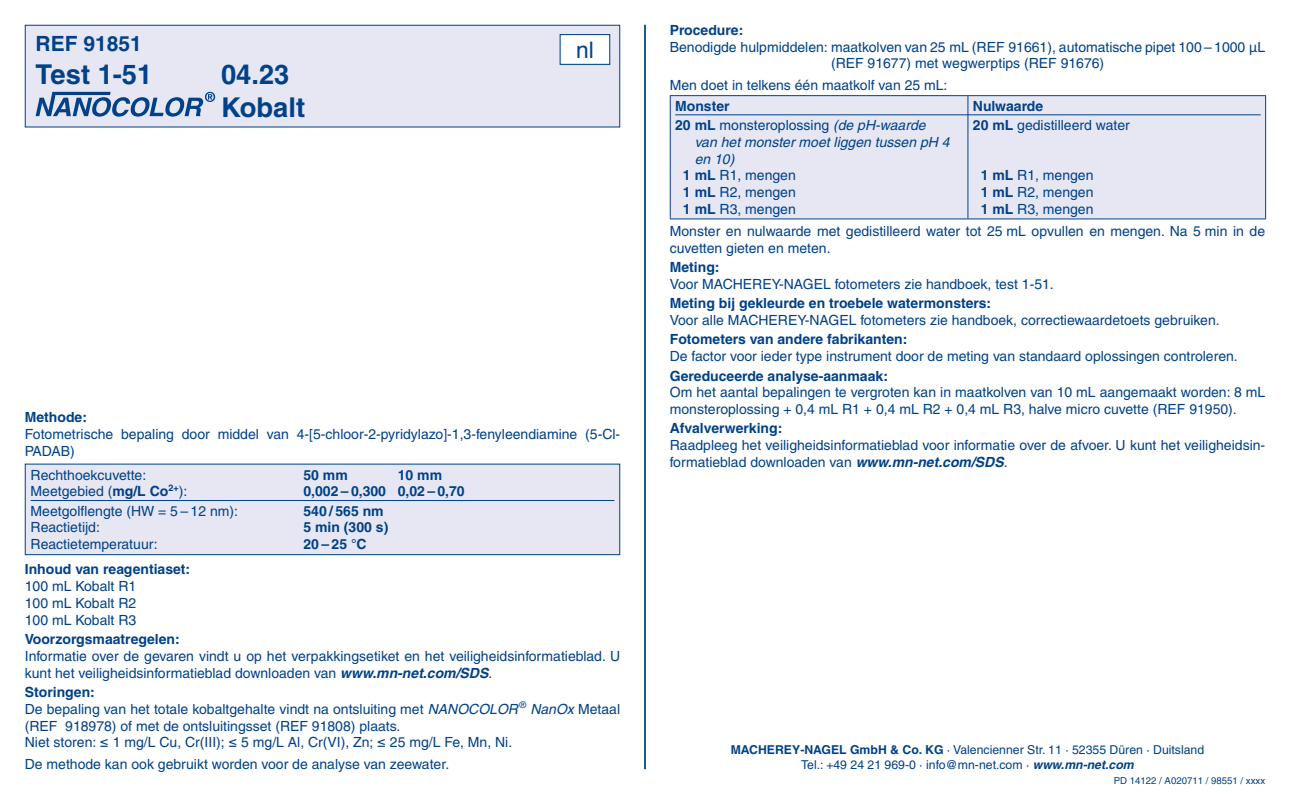
<style>
.page{position:relative;width:1290px;height:794px;background:#fff}
.page>*{position:absolute;margin:0;border:0;box-sizing:border-box;transform-origin:0 0}
.t1{font:700 27.3px/32.9px "Helvetica LT Pro";color:#004189}
.t2{font:22.75px "Helvetica";color:#004189}
.t3{font:700 21px "Helvetica LT Pro";color:#004189}
.t4{font:14px/16.8px "Helvetica LT Pro";color:#004189}
.t5{font:700 14px "Helvetica LT Pro";color:#004189}
.t6{font:italic 14px "Helvetica LT Pro";color:#004189}
.t7{font:12.25px/14.7px "Helvetica LT Pro";color:#004189;text-align:center}
.t8{font:9.62px "Helvetica LT Pro";color:#004189}
.s1{font-weight:700}
.s2{font-weight:700;font-style:italic}
.s3{font-style:italic}
</style>
<div class="page">
<hr style="left:644px;top:25px;width:2px;height:744px;background:#004189">
<div style="left:25px;top:25px;width:595px;height:102px;background:#e6e7f3"></div>
<svg style="left:36px;top:92px;width:179px;height:25px"></svg>
<div style="left:25px;top:25px;width:595px;height:102px;border:1px solid #004189"></div>
<div style="left:560px;top:35px;width:50px;height:29px;background:#fff"></div>
<div style="left:560px;top:34px;width:50px;height:31px;border:1px solid #004189"></div>
<div style="left:25px;top:464px;width:595px;height:90px;background:#e6e7f3"></div>
<hr style="left:31px;top:500px;width:583px;height:1px;background:#004189">
<div style="left:25px;top:463px;width:595px;height:92px;border:1px solid #004189"></div>
<div style="left:671px;top:96px;width:594px;height:122px;background:#e6e7f3"></div>
<hr style="left:670px;top:95px;width:298px;height:1px;background:#004189">
<hr style="left:670px;top:96px;width:1px;height:122px;background:#004189">
<hr style="left:968px;top:95px;width:298px;height:1px;background:#004189">
<hr style="left:967px;top:96px;width:1px;height:122px;background:#004189">
<hr style="left:1265px;top:96px;width:1px;height:122px;background:#004189">
<hr style="left:670px;top:218px;width:298px;height:1px;background:#004189">
<hr style="left:968px;top:218px;width:298px;height:1px;background:#004189">
<hr style="left:675px;top:114px;width:298px;height:1px;background:#004189">
<hr style="left:973px;top:114px;width:287px;height:1px;background:#004189">
<h3 class="t3" style="left:36px;top:30px;width:108px">REF 91851</h3>
<h1 class="t1" style="left:36px;top:58px;width:118px">Test 1‑51</h1>
<h1 class="t1" style="left:221px;top:58px;width:85px">04.23<br>Kobalt</h1>
<h2 class="t2" style="left:576px;top:32px;width:19px">nl</h2>
<p class="t5" style="left:25px;top:409px;width:64px">Methode:</p>
<p class="t4" style="left:25px;top:426px;width:596px">Fotometrische bepaling door middel van 4-[5-chloor-2-pyridylazo]-1,3-fenyleendiamine (5-Cl-<br>PADAB)</p>
<p class="t4" style="left:31px;top:466px;width:117px">Rechthoekcuvette:</p>
<p class="t5" style="left:303px;top:466px;width:46px">50 mm</p>
<p class="t5" style="left:398px;top:466px;width:46px">10 mm</p>
<p class="t4" style="left:31px;top:483px;width:158px">Meetgebied (<span class="s1">mg/L Co</span><sup>2+</sup>):</p>
<p class="t5" style="left:303px;top:483px;width:163px">0,002 – 0,300 0,02 – 0,70</p>
<p class="t4" style="left:31px;top:502px;width:209px">Meetgolflengte (HW = 5 – 12 nm):</p>
<p class="t5" style="left:303px;top:502px;width:82px">540 / 565 nm</p>
<p class="t4" style="left:31px;top:519px;width:71px">Reactietijd:</p>
<p class="t5" style="left:303px;top:519px;width:86px">5 min (300 s)</p>
<p class="t4" style="left:31px;top:536px;width:129px">Reactietemperatuur:</p>
<p class="t5" style="left:303px;top:536px;width:65px">20–25 °C</p>
<p class="t5" style="left:25px;top:561px;width:167px">Inhoud van reagentiaset:</p>
<p class="t4" style="left:25px;top:578px;width:113px;text-align:justify">100 mL Kobalt R1<br>100 mL Kobalt R2<br>100 mL Kobalt R3</p>
<p class="t5" style="left:25px;top:630px;width:157px">Voorzorgsmaatregelen:</p>
<p class="t4" style="left:25px;top:647px;width:597px">Informatie over de gevaren vindt u op het verpakkingsetiket en het veiligheidsinformatieblad. U kunt het veiligheidsinformatieblad downloaden van <span class="s2">www.mn-net.com/SDS</span>.</p>
<p class="t4" style="left:25px;top:683px;width:597px"><span class="s1">Storingen:<br></span>De bepaling van het totale kobaltgehalte vindt na ontsluiting met <span class="s3">NANOCOLOR</span> <sup>®</sup> <span class="s3">NanOx</span> Metaal (REF 918978) of met de ontsluitingsset (REF 91808) plaats.<br>Niet storen: ≤ 1 mg/L Cu, Cr(III); ≤ 5 mg/L Al, Cr(VI), Zn; ≤ 25 mg/L Fe, Mn, Ni.</p>
<p class="t4" style="left:25px;top:756px;width:426px">De methode kan ook gebruikt worden voor de analyse van zeewater.</p>
<p class="t5" style="left:670px;top:21px;width:75px">Procedure:</p>
<p class="t4" style="left:670px;top:38px;width:597px;text-align:center">Benodigde hulpmiddelen: maatkolven van 25 mL (REF 91661), automatische pipet 100 – 1000 µL (REF 91677) met wegwerptips (REF 91676)</p>
<p class="t4" style="left:670px;top:77px;width:279px">Men doet in telkens één maatkolf van 25 mL:</p>
<p class="t4" style="left:675px;top:96px;width:252px;line-height:19.2px"><span class="s1">Monster<br>20 mL</span> monsteroplossing <span class="s3">(de pH-waarde</span></p>
<p class="t6" style="left:695px;top:134px;width:256px">van het monster moet liggen tussen pH 4</p>
<p class="t6" style="left:695px;top:150px;width:41px">en 10)</p>
<p class="t4" style="left:683px;top:167px;width:114px"><span class="s1">1 mL</span> R1, mengen</p>
<p class="t4" style="left:683px;top:184px;width:114px"><span class="s1">1 mL</span> R2, mengen</p>
<p class="t4" style="left:683px;top:201px;width:114px"><span class="s1">1 mL</span> R3, mengen</p>
<p class="t4" style="left:973px;top:96px;width:158px;line-height:19.2px"><span class="s1">Nulwaarde<br>20 mL</span> gedistilleerd water</p>
<p class="t4" style="left:981px;top:167px;width:114px;text-align:justify"><span class="s1">1 mL</span> R1, mengen <span class="s1">1 mL</span> R2, mengen <span class="s1">1 mL</span> R3, mengen</p>
<p class="t4" style="left:670px;top:223px;width:597px">Monster en nulwaarde met gedistilleerd water tot 25 mL opvullen en mengen. Na 5 min in de cuvetten gieten en meten.</p>
<p class="t5" style="left:670px;top:259px;width:51px">Meting:</p>
<p class="t4" style="left:670px;top:276px;width:385px">Voor MACHEREY‑NAGEL fotometers zie handboek, test 1‑51.</p>
<p class="t5" style="left:670px;top:295px;width:323px">Meting bij gekleurde en troebele watermonsters:</p>
<p class="t4" style="left:670px;top:312px;width:551px">Voor alle MACHEREY‑NAGEL fotometers zie handboek, correctiewaardetoets gebruiken.</p>
<p class="t5" style="left:670px;top:331px;width:239px">Fotometers van andere fabrikanten:</p>
<p class="t4" style="left:670px;top:348px;width:569px">De factor voor ieder type instrument door de meting van standaard oplossingen controleren.</p>
<p class="t5" style="left:670px;top:367px;width:220px">Gereduceerde analyse-aanmaak:</p>
<p class="t4" style="left:670px;top:384px;width:597px">Om het aantal bepalingen te vergroten kan in maatkolven van 10 mL aangemaakt worden: 8 mL monsteroplossing + 0,4 mL R1 + 0,4 mL R2 + 0,4 mL R3, halve micro cuvette (REF 91950).</p>
<p class="t5" style="left:670px;top:420px;width:114px">Afvalverwerking:</p>
<p class="t4" style="left:670px;top:437px;width:597px">Raadpleeg het veiligheidsinformatieblad voor informatie over de afvoer. U kunt het veiligheidsin‑ formatieblad downloaden van <span class="s2">www.mn-net.com/SDS</span>.</p>
<p class="t7" style="left:731px;top:743px;width:475px"><span class="s1">MACHEREY‑NAGEL GmbH &amp; Co. KG</span> · Valencienner Str. 11 · 52355 Düren · Duitsland<br>Tel.: +49 24 21 969‑0 · info@mn-net.com · <span class="s2">www.mn-net.com</span></p>
<p class="t8" style="left:1114px;top:774px;width:153px">PD 14122 / A020711 / 98551 / xxxx</p>
</div>
